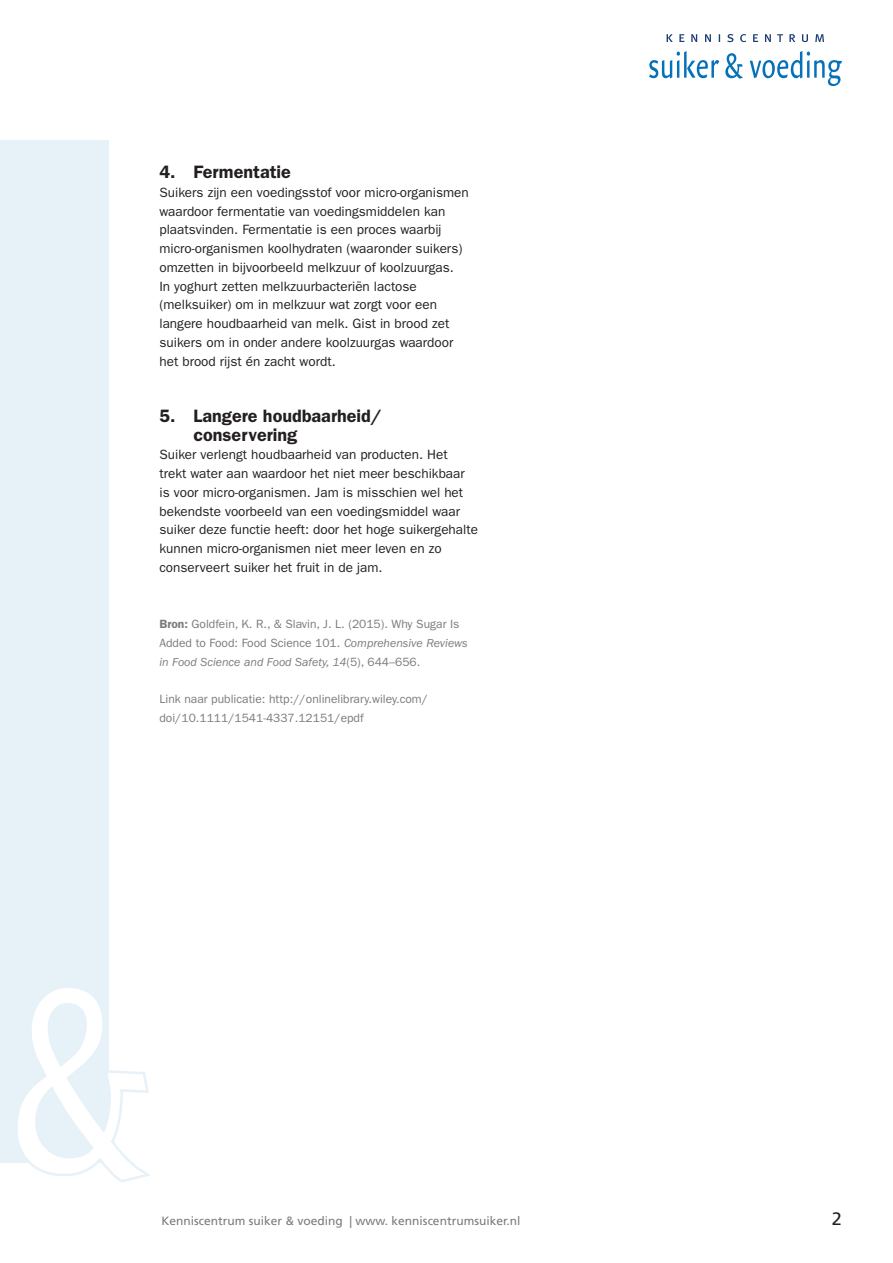
<style>
.page{position:relative;width:893px;height:1263px;background:#fff}
.page>*{position:absolute;margin:0;border:0;box-sizing:border-box;transform-origin:0 0}
.t1{font:600 18px/18.8px "Franklin Gothic";color:#231f20}
.t2{font:18px "Frutiger";color:#231f20}
.t3{font:13.5px/18.8px "Franklin Gothic";color:#231f20}
.t4{font:12px/18.8px "Franklin Gothic";color:#7c7b7b}
.t5{font:12px "Frutiger";color:#7c7b7b}
.s1{font-weight:600}
.s2{font-style:italic}
</style>
<div class="page">
<div style="left:0;top:140px;width:108px;height:1023px;background:#e6f1f8"></div>
<svg style="left:18px;top:983px;width:132px;height:200px"></svg>
<svg style="left:649px;top:51px;width:193px;height:35px"></svg>
<svg style="left:667px;top:34px;width:157px;height:8px"></svg>
<p class="t1" style="left:159px;top:162px;width:133px">4. Fermentatie</p>
<p class="t3" style="left:159px;top:183px;width:311px">Suikers zijn een voedingsstof voor micro-organismen waardoor fermentatie van voedingsmiddelen kan plaatsvinden. Fermentatie is een proces waarbij micro-organismen koolhydraten (waaronder suikers) omzetten in bijvoorbeeld melkzuur of koolzuurgas.<br>In yoghurt zetten melkzuurbacteriën lactose (melksuiker) om in melkzuur wat zorgt voor een langere houdbaarheid van melk. Gist in brood zet suikers om in onder andere koolzuurgas waardoor het brood rijst én zacht wordt.</p>
<p class="t1" style="left:193px;top:406px;width:190px;text-indent:-34px">5. Langere houdbaarheid/ conservering</p>
<p class="t3" style="left:159px;top:445px;width:320px">Suiker verlengt houdbaarheid van producten. Het trekt water aan waardoor het niet meer beschikbaar is voor micro-organismen. Jam is misschien wel het bekendste voorbeeld van een voedingsmiddel waar suiker deze functie heeft: door het hoge suikergehalte kunnen micro-organismen niet meer leven en zo conserveert suiker het fruit in de jam.</p>
<p class="t4" style="left:159px;top:615px;width:310px"><span class="s1">Bron:</span> Goldfein, K. R., &amp; Slavin, J. L. (2015). Why Sugar Is<br>Added to Food: Food Science 101. <span class="s2">Comprehensive Reviews in Food Science and Food Safety, 14</span>(5), 644–656.</p>
<p class="t4" style="left:159px;top:690px;width:270px">Link naar publicatie: http://onlinelibrary.wiley.com/ doi/10.1111/1541-4337.12151/epdf</p>
<p class="t5" style="left:162px;top:1213px;width:360px">Kenniscentrum suiker &amp; voeding | www. kenniscentrumsuiker.nl</p>
<h1 class="t2" style="left:832px;top:1208px;width:12px">2</h1>
</div>
